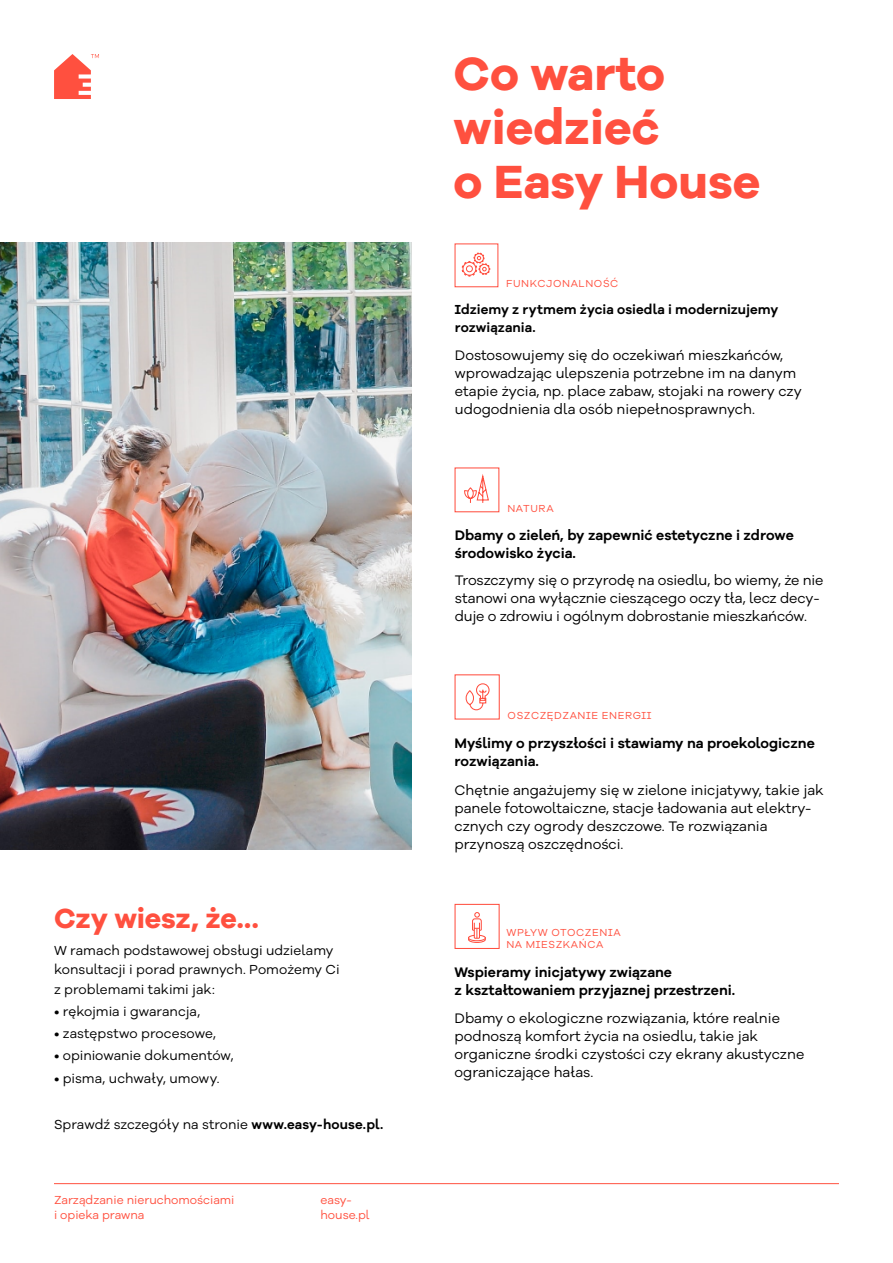
<style>
.page{position:relative;width:893px;height:1263px;background:#fff}
.page>*{position:absolute;margin:0;border:0;box-sizing:border-box;transform-origin:0 0}
.t1{font:700 48px/54px "Galano Grotesque Alt";color:#ff503f}
.t2{font:700 28.5px "Galano Grotesque Alt";letter-spacing:-.01em;color:#ff503f}
.t3{font:14.25px/18px "Galano Grotesque Alt";color:#000}
.t4{font:600 14.25px/18px "Galano Grotesque Alt";color:#000}
.t5{font:13.5px/19.5px "Galano Grotesque Alt";color:#000}
.t6{font:600 13.5px/18px "Galano Grotesque Alt";letter-spacing:.005em;color:#000}
.t7{font:12px/14.4px "Galano Grotesque Alt";color:#ff503f}
.t8{font:10.5px/12px "Galano Grotesque Alt";letter-spacing:.06em;color:#ff503f}
.s1{font-weight:600}
</style>
<div class="page">
<svg style="left:54px;top:54px;width:45px;height:45px"></svg>
<img style="left:0;top:242px;width:411px;height:608px">
<svg style="left:454px;top:243px;width:45px;height:45px"></svg>
<svg style="left:454px;top:467px;width:46px;height:46px"></svg>
<svg style="left:454px;top:903px;width:46px;height:46px"></svg>
<svg style="left:454px;top:674px;width:46px;height:46px"></svg>
<hr style="left:54px;top:1183px;width:785px;height:1px;background:#ff503f">
<h2 class="t2" style="left:54px;top:900px;width:206px">Czy wiesz, że...</h2>
<p class="t5" style="left:54px;top:940px;width:287px">W ramach podstawowej obsługi udzielamy konsultacji i porad prawnych. Pomożemy Ci z problemami takimi jak:</p>
<p class="t5" style="left:54px;top:1001px;width:148px">• rękojmia i gwarancja,</p>
<p class="t5" style="left:54px;top:1023px;width:163px">• zastępstwo procesowe,</p>
<p class="t5" style="left:54px;top:1046px;width:181px">• opiniowanie dokumentów,</p>
<p class="t5" style="left:54px;top:1068px;width:167px">• pisma, uchwały, umowy.</p>
<p class="t5" style="left:54px;top:1114px;width:331px">Sprawdź szczegóły na stronie <span class="s1">www.easy-house.pl.</span></p>
<p class="t7" style="left:54px;top:1193px;width:182px">Zarządzanie nieruchomościami i opieka prawna</p>
<p class="t7" style="left:320px;top:1193px;width:51px">easy&shy;house.pl</p>
<h1 class="t1" style="left:454px;top:45px;width:308px">Co warto wiedzieć<br>o Easy House</h1>
<p class="t8" style="left:506px;top:277px;width:114px">FUNKCJONALNOŚĆ</p>
<p class="t6" style="left:455px;top:300px;width:325px">Idziemy z rytmem życia osiedla i modernizujemy rozwiązania.</p>
<p class="t3" style="left:455px;top:346px;width:348px">Dostosowujemy się do oczekiwań mieszkańców, wprowadzając ulepszenia potrzebne im na danym etapie życia, np. place zabaw, stojaki na rowery czy udogodnienia dla osób niepełnosprawnych.</p>
<p class="t8" style="left:507px;top:502px;width:48px">NATURA</p>
<p class="t4" style="left:455px;top:526px;width:341px">Dbamy o zieleń, by zapewnić estetyczne i zdrowe środowisko życia.</p>
<p class="t3" style="left:455px;top:571px;width:370px">Troszczymy się o przyrodę na osiedlu, bo wiemy, że nie stanowi ona wyłącznie cieszącego oczy tła, lecz decy&shy;duje o zdrowiu i ogólnym dobrostanie mieszkańców.</p>
<p class="t8" style="left:508px;top:709px;width:145px">OSZCZĘDZANIE ENERGII</p>
<p class="t4" style="left:455px;top:733px;width:362px">Myślimy o przyszłości i stawiamy na proekologiczne rozwiązania.</p>
<p class="t3" style="left:454px;top:780px;width:371px">Chętnie angażujemy się w zielone inicjatywy, takie jak panele fotowoltaiczne, stacje ładowania aut elektry&shy;cznych czy ogrody deszczowe. Te rozwiązania przynoszą oszczędności.</p>
<p class="t8" style="left:506px;top:926px;width:116px">WPŁYW OTOCZENIA<br>NA MIESZKAŃCA</p>
<p class="t4" style="left:454px;top:962px;width:282px">Wspieramy inicjatywy związane<br>z kształtowaniem przyjaznej przestrzeni.</p>
<p class="t3" style="left:454px;top:1009px;width:351px">Dbamy o ekologiczne rozwiązania, które realnie podnoszą komfort życia na osiedlu, takie jak organiczne środki czystości czy ekrany akustyczne ograniczające hałas.</p>
</div>
